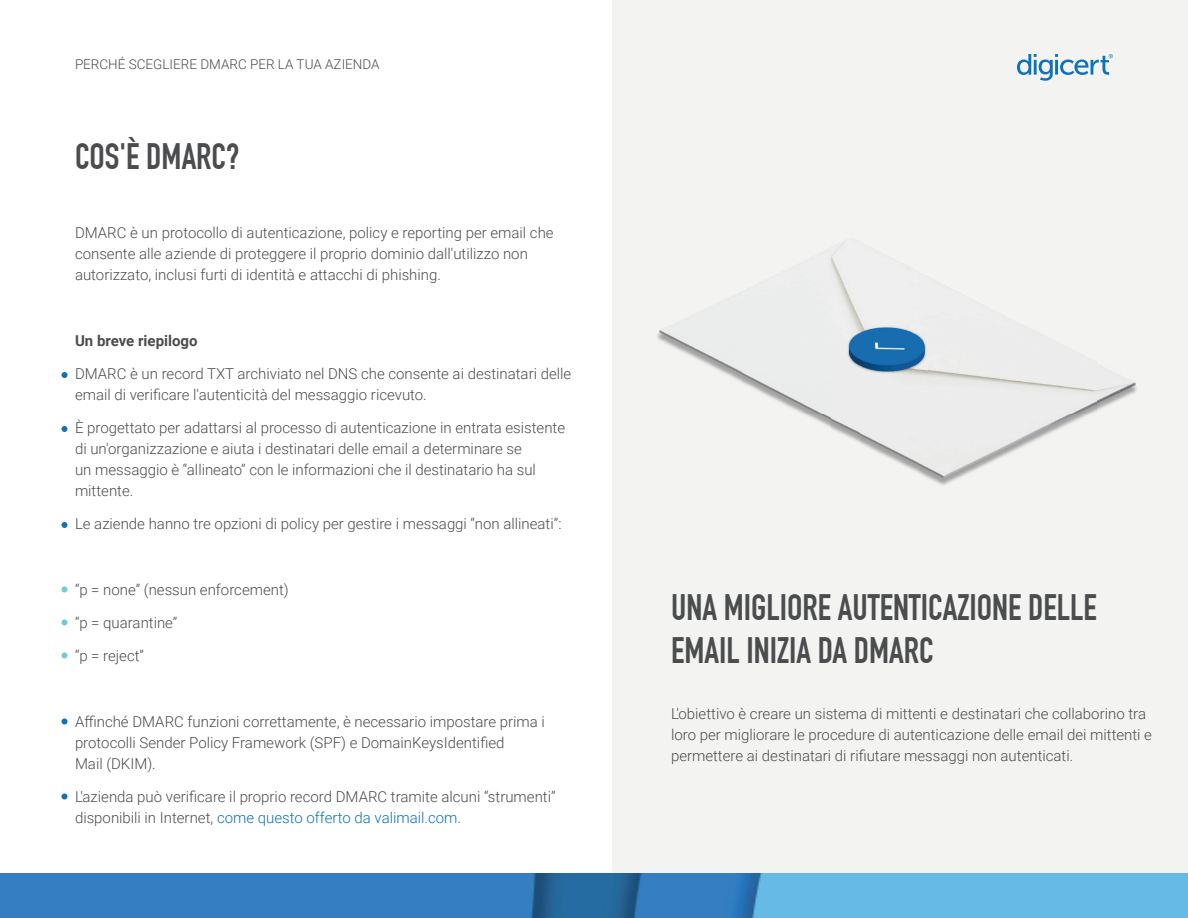
<style>
.page{position:relative;width:1188px;height:918px;background:#fff}
.page>*{position:absolute;margin:0;border:0;box-sizing:border-box;transform-origin:0 0}
.t1{font:700 36px/43.2px "DIN Condensed";color:#4b4c4d}
.t2{font:300 15px/21px "Roboto";color:#4b4c4d}
.t3{font:700 15px "Roboto";color:#4b4c4d}
.t4{font:300 13.5px "Roboto";color:#4b4c4d}
.s1{color:#0e72ba}
</style>
<div class="page">
<div style="left:613px;top:0;width:575px;height:918px;background:#f3f3f2"></div>
<svg style="left:62px;top:372px;width:6px;height:6px"></svg>
<svg style="left:62px;top:426px;width:6px;height:6px"></svg>
<svg style="left:62px;top:522px;width:6px;height:6px"></svg>
<svg style="left:62px;top:586px;width:6px;height:6px"></svg>
<svg style="left:62px;top:619px;width:6px;height:6px"></svg>
<svg style="left:62px;top:652px;width:6px;height:6px"></svg>
<svg style="left:62px;top:718px;width:6px;height:6px"></svg>
<svg style="left:62px;top:793px;width:6px;height:6px"></svg>
<img style="left:0;top:873px;width:1188px;height:45px">
<img style="left:1017px;top:54px;width:96px;height:27px">
<img style="left:670px;top:241px;width:339px;height:85px">
<img style="left:1096px;top:362px;width:41px;height:50px">
<img style="left:657px;top:327px;width:203px;height:116px">
<img style="left:919px;top:327px;width:177px;height:158px">
<img style="left:860px;top:375px;width:59px;height:98px">
<img style="left:846px;top:325px;width:81px;height:50px">
<p class="t4" style="left:75px;top:55px;width:306px">PERCHÉ SCEGLIERE DMARC PER LA TUA AZIENDA</p>
<h1 class="t1" style="left:75px;top:135px;width:166px">COS'È DMARC?</h1>
<p class="t2" style="left:75px;top:221px;width:480px">DMARC è un protocollo di autenticazione, policy e reporting per email che consente alle aziende di proteggere il proprio dominio dall'utilizzo non autorizzato, inclusi furti di identità e attacchi di phishing.</p>
<p class="t3" style="left:75px;top:330px;width:124px">Un breve riepilogo</p>
<p class="t2" style="left:75px;top:362px;width:498px">DMARC è un record TXT archiviato nel DNS che consente ai destinatari delle email di verificare l'autenticità del messaggio ricevuto.</p>
<p class="t2" style="left:75px;top:416px;width:492px">È progettato per adattarsi al processo di autenticazione in entrata esistente di un'organizzazione e aiuta i destinatari delle email a determinare se<br>un messaggio è “allineato” con le informazioni che il destinatario ha sul mittente.</p>
<p class="t2" style="left:75px;top:512px;width:488px">Le aziende hanno tre opzioni di policy per gestire i messaggi “non allineati”:</p>
<p class="t2" style="left:75px;top:578px;width:215px">“p = none” (nessun enforcement)</p>
<p class="t2" style="left:75px;top:611px;width:104px">“p = quarantine”</p>
<p class="t2" style="left:75px;top:644px;width:71px">“p = reject”</p>
<p class="t2" style="left:75px;top:710px;width:471px">Affinché DMARC funzioni correttamente, è necessario impostare prima i protocolli Sender Policy Framework (SPF) e DomainKeysIdentified<br>Mail (DKIM).</p>
<p class="t2" style="left:75px;top:785px;width:482px">L'azienda può verificare il proprio record DMARC tramite alcuni “strumenti” disponibili in Internet, <span class="s1">come questo offerto da valimail.com.</span></p>
<h1 class="t1" style="left:671px;top:586px;width:427px">UNA MIGLIORE AUTENTICAZIONE DELLE<br>EMAIL INIZIA DA DMARC</h1>
<p class="t2" style="left:671px;top:702px;width:483px">L'obiettivo è creare un sistema di mittenti e destinatari che collaborino tra loro per migliorare le procedure di autenticazione delle email dei mittenti e permettere ai destinatari di rifiutare messaggi non autenticati.</p>
</div>
